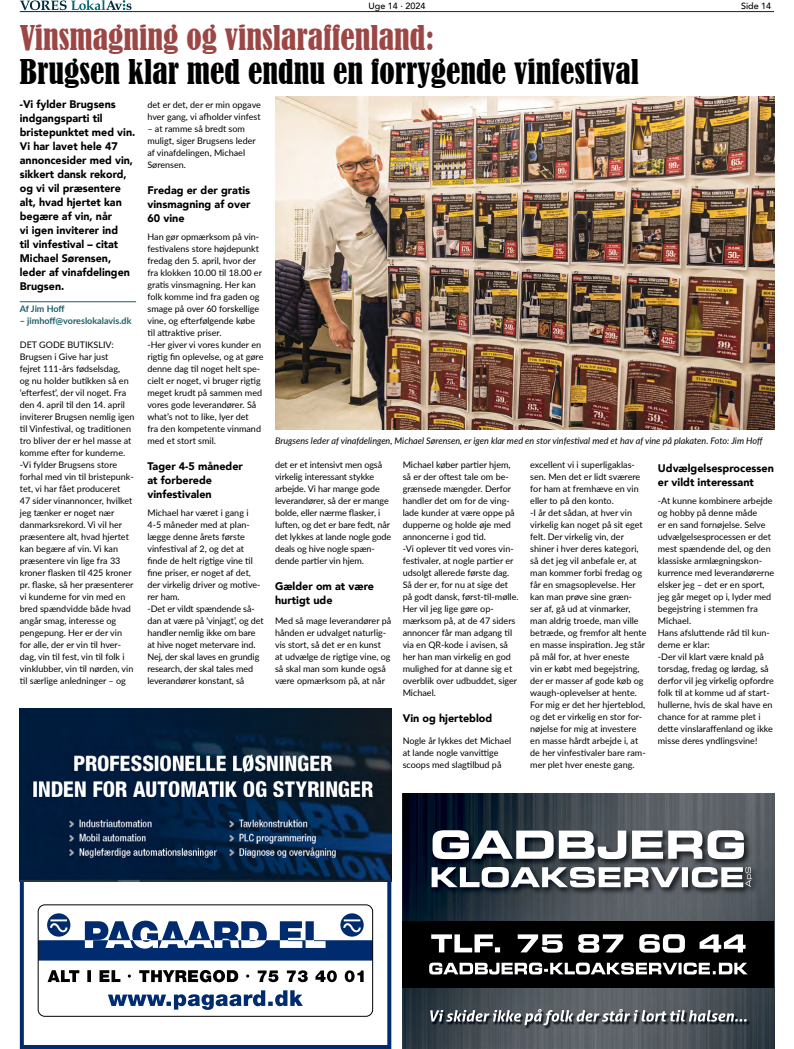
<style>
.page{position:relative;width:794px;height:1049px;background:#fff}
.page>*{position:absolute;margin:0;border:0;box-sizing:border-box;transform-origin:0 0}
.t1{font:condensed 32px "Bernard";color:#000}
.t2{font:condensed 32px "Bernard";color:#9c4645}
.t3{font:900 11px/14px "Avenir";color:#000}
.t4{font:9px/12px "Lato";color:#000}
.t5{font:italic 9px "Lato";color:#000}
.t6{font:700 9px "Lato";color:#1e5e69}
.t7{font:500 9px "Avenir";color:#000}
</style>
<div class="page">
<svg style="left:20px;top:0;width:111px;height:10px"></svg>
<hr style="left:20px;top:11px;width:754px;height:1px;background:#002a3e">
<img style="left:403px;top:794px;width:371px;height:255px">
<div style="left:403px;top:921px;width:371px;height:66px;background:#000"></div>
<svg style="left:429px;top:962px;width:318px;height:12px"></svg>
<svg style="left:431px;top:934px;width:314px;height:18px"></svg>
<svg style="left:431px;top:830px;width:321px;height:57px"></svg>
<svg style="left:430px;top:1009px;width:316px;height:16px;background:#70757a"></svg>
<div style="left:20px;top:709px;width:371px;height:340px;border:4px solid #002b6e"></div>
<svg style="left:40px;top:913px;width:331px;height:47px"></svg>
<svg style="left:48px;top:970px;width:315px;height:12px"></svg>
<svg style="left:108px;top:990px;width:195px;height:20px"></svg>
<div style="left:38px;top:904px;width:335px;height:112px;border:1px solid #000;border-radius:7px"></div>
<img style="left:20px;top:709px;width:371px;height:173px">
<hr style="left:20px;top:301px;width:116px;height:1px;background:#1e5e69">
<img style="left:275px;top:97px;width:499px;height:332px">
<p class="t7" style="left:368px;top:-2px;width:58px">Uge 14 · 2024</p>
<p class="t7" style="left:741px;top:-2px;width:32px">Side 14</p>
<h1 class="t2" style="left:20px;top:19px;width:415px">Vinsmagning og vinslaraffenland:</h1>
<h1 class="t1" style="left:20px;top:53px;width:621px">Brugsen klar med endnu en forrygende vinfestival</h1>
<p class="t3" style="left:20px;top:97px;width:117px">-Vi fylder Brugsens indgangsparti til bristepunktet med vin.<br>Vi har lavet hele 47 annoncesider med vin, sikkert dansk rekord, og vi vil præsentere alt, hvad hjertet kan begære af vin, når<br>vi igen inviterer ind<br>til vinfestival – citat<br>Michael Sørensen, leder af vinafdelingen<br>Brugsen.</p>
<p class="t6" style="left:20px;top:302px;width:46px">Af Jim Hoff</p>
<p class="t6" style="left:20px;top:314px;width:113px">– jimhoff@voreslokalavis.dk</p>
<p class="t4" style="left:20px;top:338px;width:116px">DET GODE BUTIKSLIV:<br>Brugsen i Give har just<br>fejret 111-års fødselsdag,<br>og nu holder butikken så en ‘efterfest’, der vil noget. Fra den 4. april til den 14. april inviterer Brugsen nemlig igen til Vinfestival, og traditionen tro bliver der er hel masse at komme efter for kunderne. -Vi fylder Brugsens store forhal med vin til bristepunk&shy;tet, vi har fået produceret<br>47 sider vinannoncer, hvilket jeg tænker er noget nær danmarksrekord. Vi vil her præsentere alt, hvad hjertet kan begære af vin. Vi kan præsentere vin lige fra 33 kroner flasken til 425 kroner pr. flaske, så her præsenterer vi kunderne for vin med en bred spændvidde både hvad angår smag, interesse og pengepung. Her er der vin for alle, der er vin til hver&shy;dag, vin til fest, vin til folk i vinklubber, vin til nørden, vin til særlige anledninger – og</p>
<p class="t4" style="left:147px;top:98px;width:115px">det er det, der er min opgave hver gang, vi afholder vinfest</p>
<p class="t4" style="left:147px;top:122px;width:110px">– at ramme så bredt som muligt, siger Brugsens leder af vinafdelingen, Michael<br>Sørensen.</p>
<p class="t3" style="left:147px;top:183px;width:105px;text-align:justify">Fredag er der gratis vinsmagning af over 60 vine</p>
<p class="t4" style="left:147px;top:230px;width:117px">Han gør opmærksom på vin&shy;festivalens store højdepunkt fredag den 5. april, hvor der fra klokken 10.00 til 18.00 er gratis vinsmagning. Her kan folk komme ind fra gaden og smage på over 60 forskellige vine, og efterfølgende købe til attraktive priser.<br>-Her giver vi vores kunder en rigtig fin oplevelse, og at gøre denne dag til noget helt spe&shy;cielt er noget, vi bruger rigtig meget krudt på sammen med vores gode leverandører. Så what’s not to like, lyer det<br>fra den kompetente vinmand med et stort smil.</p>
<p class="t3" style="left:147px;top:459px;width:97px">Tager 4-5 måneder at forberede vinfestivalen</p>
<p class="t4" style="left:147px;top:506px;width:118px">Michael har været i gang i<br>4-5 måneder med at plan&shy;lægge denne årets første vinfestival af 2, og det at finde de helt rigtige vine til fine priser, er noget af det, der virkelig driver og motive&shy;rer ham.<br>-Det er vildt spændende så&shy;dan at være på ‘vinjagt’, og det handler nemlig ikke om bare at hive noget metervare ind.<br>Nej, der skal laves en grundig research, der skal tales med leverandører konstant, så</p>
<p class="t5" style="left:275px;top:434px;width:489px">Brugsens leder af vinafdelingen, Michael Sørensen, er igen klar med en stor vinfestival med et hav af vine på plakaten. Foto: Jim Hoff</p>
<p class="t4" style="left:275px;top:458px;width:118px">det er et intensivt men også virkelig interessant stykke arbejde. Vi har mange gode leverandører, så der er mange bolde, eller nærme flasker, i luften, og det er bare fedt, når det lykkes at lande nogle gode deals og hive nogle spæn&shy;dende partier vin hjem.</p>
<p class="t3" style="left:275px;top:579px;width:101px">Gælder om at være hurtigt ude</p>
<p class="t4" style="left:275px;top:614px;width:118px">Med så mage leverandører på hånden er udvalget naturlig&shy;vis stort, så det er en kunst<br>at udvælge de rigtige vine, og så skal man som kunde også være opmærksom på, at når</p>
<p class="t4" style="left:403px;top:458px;width:117px">Michael køber partier hjem, så er der oftest tale om be&shy;grænsede mængder. Derfor handler det om for de ving&shy;lade kunder at være oppe på dupperne og holde øje med annoncerne i god tid.<br>-Vi oplever tit ved vores vin&shy;festivaler, at nogle partier er udsolgt allerede første dag.<br>Så der er, for nu at sige det på godt dansk, først-til-mølle.<br>Her vil jeg lige gøre op&shy;mærksom på, at de 47 siders annoncer får man adgang til via en QR-kode i avisen, så her han man virkelig en god mulighed for at danne sig et overblik over udbuddet, siger<br>Michael.</p>
<p class="t3" style="left:403px;top:711px;width:91px">Vin og hjerteblod</p>
<p class="t4" style="left:403px;top:734px;width:110px">Nogle år lykkes det Michael at lande nogle vanvittige scoops med slagtilbud på</p>
<p class="t4" style="left:530px;top:458px;width:118px">excellent vi i superligaklas&shy;sen. Men det er lidt sværere for ham at fremhæve en vin eller to på den konto.<br>-I år det sådan, at hver vin virkelig kan noget på sit eget felt. Der virkelig vin, der shiner i hver deres kategori, så det jeg vil anbefale er, at man kommer forbi fredag og får en smagsoplevelse. Her kan man prøve sine græn-<br>ser af, gå ud at vinmarker, man aldrig troede, man ville betræde, og fremfor alt hente en masse inspiration. Jeg står på mål for, at hver eneste<br>vin er købt med begejstring, der er masser af gode køb og waugh-oplevelser at hente.<br>For mig er det her hjerteblod, og det er virkelig en stor for&shy;nøjelse for mig at investere en masse hårdt arbejde i, at de her vinfestivaler bare ram&shy;mer plet hver eneste gang.</p>
<p class="t3" style="left:658px;top:461px;width:118px">Udvælgelsesprocessen er vildt interessant</p>
<p class="t4" style="left:658px;top:494px;width:118px">-At kunne kombinere arbejde og hobby på denne måde<br>er en sand fornøjelse. Selve udvælgelsesprocessen er det mest spændende del, og den klassiske armlægningskon&shy;kurrence med leverandørerne elsker jeg – det er en sport, jeg går meget op i, lyder med begejstring i stemmen fra<br>Michael.<br>Hans afsluttende råd til kun&shy;derne er klar:<br>-Der vil klart være knald på torsdag, fredag og lørdag, så derfor vil jeg virkelig opfordre folk til at komme ud af start&shy;hullerne, hvis de skal have en chance for at ramme plet i dette vinslaraffenland og ikke misse deres yndlingsvine!</p>
</div>
